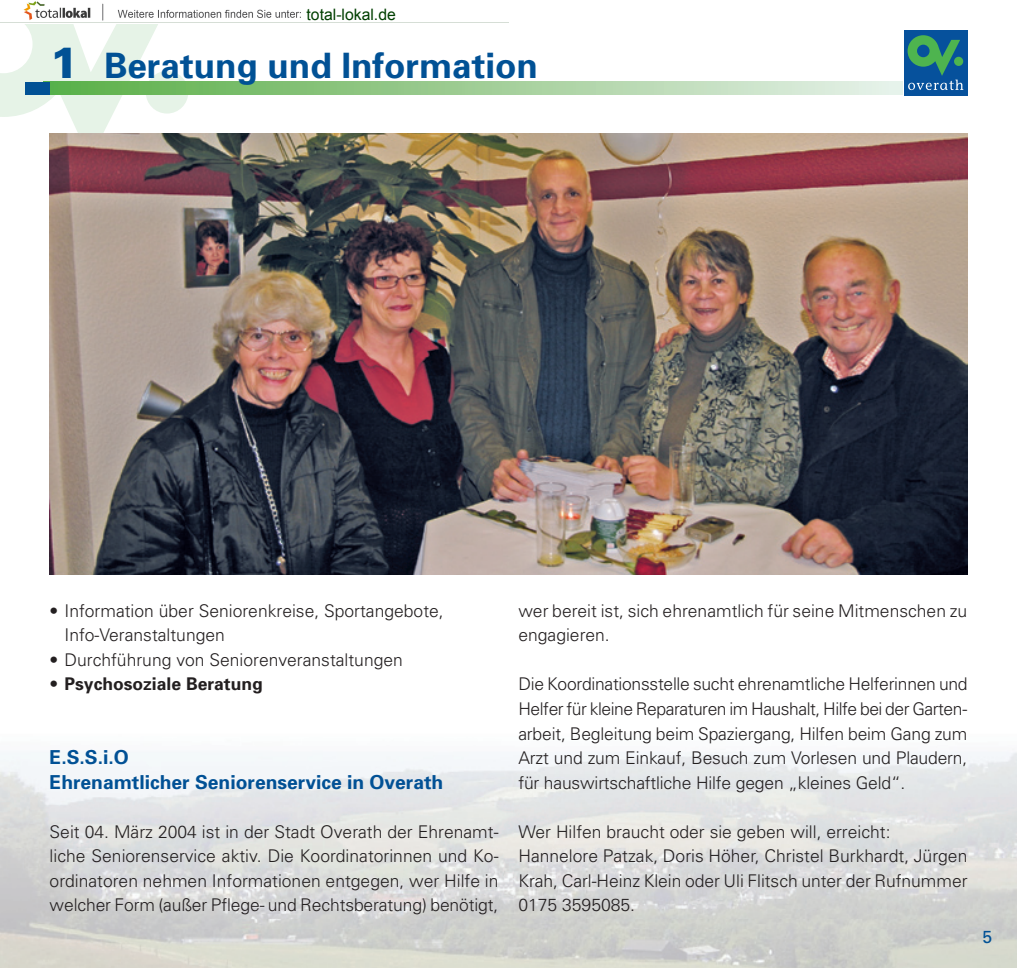
<style>
.page{position:relative;width:1017px;height:968px;background:#fff}
.page>*{position:absolute;margin:0;border:0;box-sizing:border-box;transform-origin:0 0}
.t1{font:700 35px "Univers";color:#015195}
.t2{font:700 19.25px/24.5px "Univers";color:#015195}
.t3{font:300 17.5px/24.5px "Univers";color:#231f20}
.t4{font:700 17.5px "Univers";color:#231f20}
.t5{font:15.75px "Arial";color:#004000}
.s1{font-weight:900;font-size:43.75px}
.s2{font-weight:300}
</style>
<div class="page">
<img style="left:0;top:752px;width:1017px;height:215px">
<div style="left:146px;top:71px;width:42px;height:42px;background:#e6f3e7;border-radius:50%"></div>
<svg style="left:0;top:24px;width:174px;height:135px"></svg>
<svg style="left:50px;top:82px;width:852px;height:12px;background:#a0ce97"></svg>
<div style="left:25px;top:82px;width:25px;height:12px;background:#015195"></div>
<div style="left:904px;top:30px;width:63px;height:65px;background:#06519c"></div>
<svg style="left:908px;top:35px;width:55px;height:55px"></svg>
<img style="left:50px;top:133px;width:917px;height:441px">
<img style="left:0;top:1px;width:508px;height:22px">
<p class="t5" style="left:307px;top:4px;width:91px">total-lokal.de</p>
<h1 class="t1" style="left:50px;top:45px;width:490px"><span class="s1">1</span> Beratung und Information</h1>
<p class="t3" style="left:64px;top:598px;width:381px;text-indent:-15px">• Information über Seniorenkreise, Sportangebote,<br>Info-Veranstaltungen</p>
<p class="t3" style="left:50px;top:647px;width:355px">• Durchführung von Seniorenveranstaltungen</p>
<p class="t4" style="left:50px;top:673px;width:215px"><span class="s2">•</span> Psychosoziale Beratung</p>
<p class="t2" style="left:50px;top:744px;width:395px">E.S.S.i.O<br>Ehrenamtlicher Seniorenservice in Overath</p>
<p class="t3" style="left:50px;top:819px;width:450px;text-align:justify">Seit 04. März 2004 ist in der Stadt Overath der Ehrenamt&shy;liche Seniorenservice aktiv. Die Koordinatorinnen und Ko&shy;ordinatoren nehmen Informationen entgegen, wer Hilfe in welcher Form (außer Pflege- und Rechtsberatung) benötigt,</p>
<p class="t3" style="left:518px;top:598px;width:450px">wer bereit ist, sich ehrenamtlich für seine Mitmenschen zu engagieren.</p>
<p class="t3" style="left:518px;top:672px;width:451px;text-align:justify">Die Koordinationsstelle sucht ehrenamtliche Helferinnen und Helfer für kleine Reparaturen im Haushalt, Hilfe bei der Garten&shy;arbeit, Begleitung beim Spaziergang, Hilfen beim Gang zum Arzt und zum Einkauf, Besuch zum Vorlesen und Plaudern, für hauswirtschaftliche Hilfe gegen „kleines Geld“.</p>
<p class="t3" style="left:518px;top:819px;width:451px">Wer Hilfen braucht oder sie geben will, erreicht:<br>Hannelore Patzak, Doris Höher, Christel Burkhardt, Jürgen Krah, Carl-Heinz Klein oder Uli Flitsch unter der Rufnummer 0175 3595085.</p>
</div>
